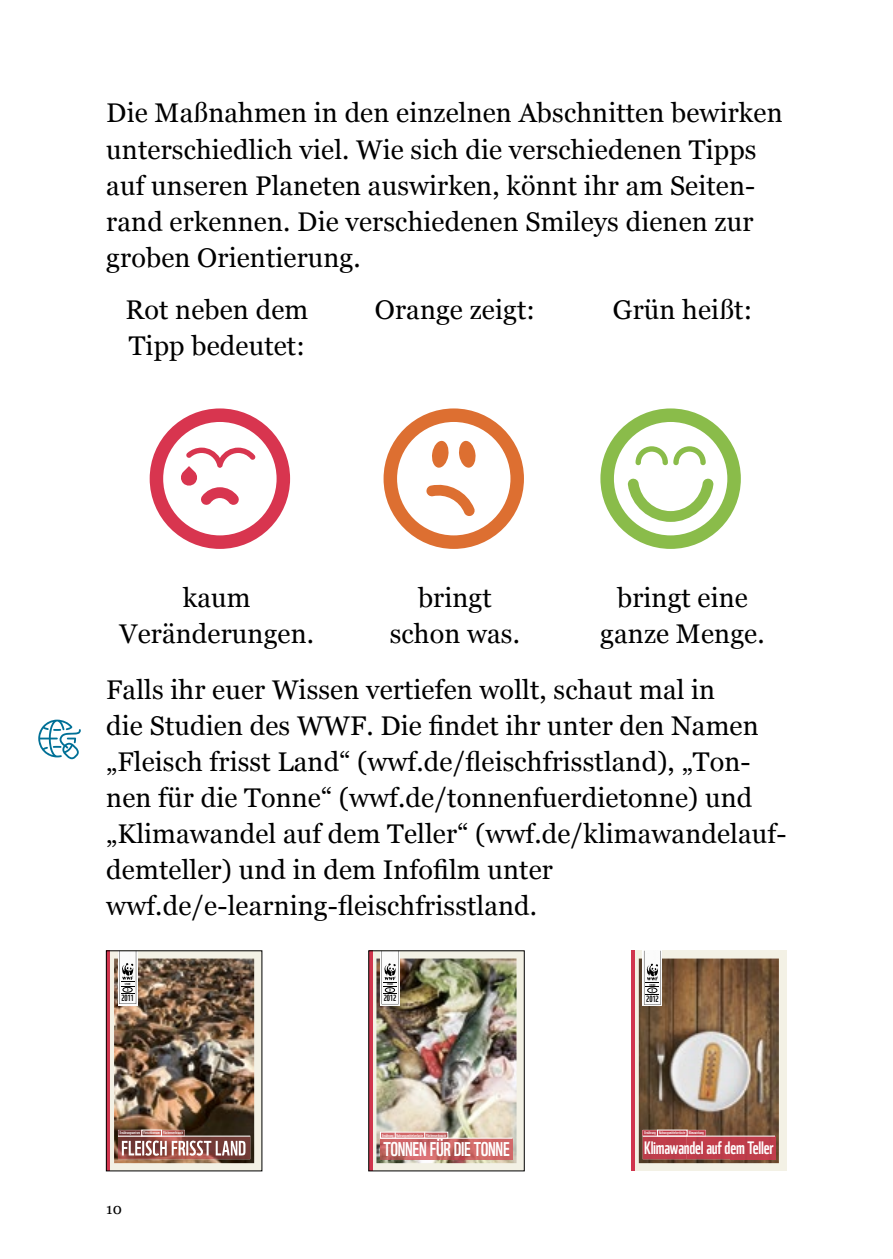
<style>
.page{position:relative;width:893px;height:1259px;background:#fff}
.page>*{position:absolute;margin:0;border:0;box-sizing:border-box;transform-origin:0 0}
.t1{font:27px/36px "Georgia";letter-spacing:.005em;color:#000}
.t2{font:19.2px "WWF";letter-spacing:-.015em;color:#fff}
.t3{font:17.4px "WWF";letter-spacing:-.02em;color:#fff}
.t4{font:15px "Georgia";color:#000}
.t5{font:8.7px "WWF";letter-spacing:-.02em;color:#000}
.t6{font:3.9px "WWF";letter-spacing:.01em;color:#fff}
</style>
<div class="page">
<svg style="left:38px;top:719px;width:43px;height:40px"></svg>
<div style="left:106px;top:950px;width:156px;height:221px;background:#f3f1e5"></div>
<img style="left:114px;top:958px;width:140px;height:205px">
<svg style="left:106px;top:950px;width:4px;height:221px"></svg>
<svg style="left:118px;top:952px;width:19px;height:53px"></svg>
<img style="left:118px;top:1136px;width:132px;height:23px">
<hr style="left:118px;top:1135px;width:132px;height:1px;background:#fff">
<svg style="left:118px;top:1130px;width:127px;height:25px;background:#9f7772"></svg>
<div style="left:369px;top:950px;width:155px;height:221px;background:#f3f1e5"></div>
<img style="left:376px;top:958px;width:140px;height:205px">
<svg style="left:369px;top:950px;width:4px;height:221px"></svg>
<svg style="left:380px;top:952px;width:20px;height:53px"></svg>
<img style="left:380px;top:1138px;width:133px;height:21px">
<img style="left:382px;top:1134px;width:64px;height:2px">
<div style="left:380px;top:1132px;width:68px;height:6px;border:1px solid #fff"></div>
<hr style="left:380px;top:1137px;width:133px;height:1px;background:#fff">
<div style="left:631px;top:950px;width:156px;height:221px;background:#f3f1e5"></div>
<hr style="left:631px;top:950px;width:4px;height:221px;background:#d0354e">
<img style="left:639px;top:958px;width:140px;height:205px">
<svg style="left:643px;top:950px;width:19px;height:56px"></svg>
<div style="left:643px;top:1136px;width:132px;height:23px;background:#c03d4b"></div>
<img style="left:659px;top:1132px;width:26px;height:2px">
<svg style="left:643px;top:1130px;width:14px;height:5px"></svg>
<svg style="left:687px;top:1130px;width:19px;height:5px"></svg>
<hr style="left:643px;top:1135px;width:132px;height:1px;background:#fff">
<svg style="left:150px;top:408px;width:140px;height:141px"></svg>
<svg style="left:384px;top:408px;width:140px;height:141px"></svg>
<svg style="left:600px;top:408px;width:141px;height:141px"></svg>
<p class="t1" style="left:106px;top:96px;width:678px">Die Maßnahmen in den einzelnen Abschnitten bewirken unterschiedlich viel. Wie sich die verschiedenen Tipps auf unseren Planeten auswirken, könnt ihr am Seiten&shy;rand erkennen. Die verschiedenen Smileys dienen zur groben Orientierung.</p>
<p class="t1" style="left:125px;top:292px;width:184px">Rot neben dem<br>Tipp bedeutet:</p>
<p class="t1" style="left:375px;top:292px;width:162px">Orange zeigt:</p>
<p class="t1" style="left:613px;top:292px;width:141px">Grün heißt:</p>
<p class="t1" style="left:120px;top:580px;width:196px;text-align:center">kaum<br>Veränderungen.</p>
<p class="t1" style="left:390px;top:580px;width:132px;text-align:center">bringt schon was.</p>
<p class="t1" style="left:600px;top:580px;width:166px;text-align:center">bringt eine ganze Menge.</p>
<p class="t1" style="left:106px;top:672px;width:682px">Falls ihr euer Wissen vertiefen wollt, schaut mal in<br>die Studien des WWF. Die findet ihr unter den Namen „Fleisch frisst Land“ (wwf.de/fleischfrisstland), „Ton&shy;nen für die Tonne“ (wwf.de/tonnenfuerdietonne) und „Klimawandel auf dem Teller“ (wwf.de/klimawandelauf&shy;demteller) und in dem Infofilm unter wwf.de/e-learning-fleischfrisstland.</p>
<p class="t5" style="left:122px;top:991px;width:14px">2011</p>
<p class="t6" style="left:120px;top:1130px;width:65px">Ernährungsweisen Fleischkonsum Flächenverbrauch</p>
<p class="t4" style="left:106px;top:1200px;width:17px">10</p>
<p class="t5" style="left:384px;top:991px;width:14px">2012</p>
<p class="t6" style="left:382px;top:1132px;width:66px">Ernährung Nahrungsmittelverluste Flächenverbrauch</p>
<p class="t2" style="left:383px;top:1134px;width:128px">TONNEN FÜR DIE TONNE</p>
<p class="t5" style="left:646px;top:991px;width:14px">2012</p>
<p class="t6" style="left:644px;top:1130px;width:61px">Ernährung Nahrungsmittelverluste Klimawirkung</p>
<p class="t3" style="left:644px;top:1134px;width:131px">Klimawandel auf dem Teller</p>
</div>
